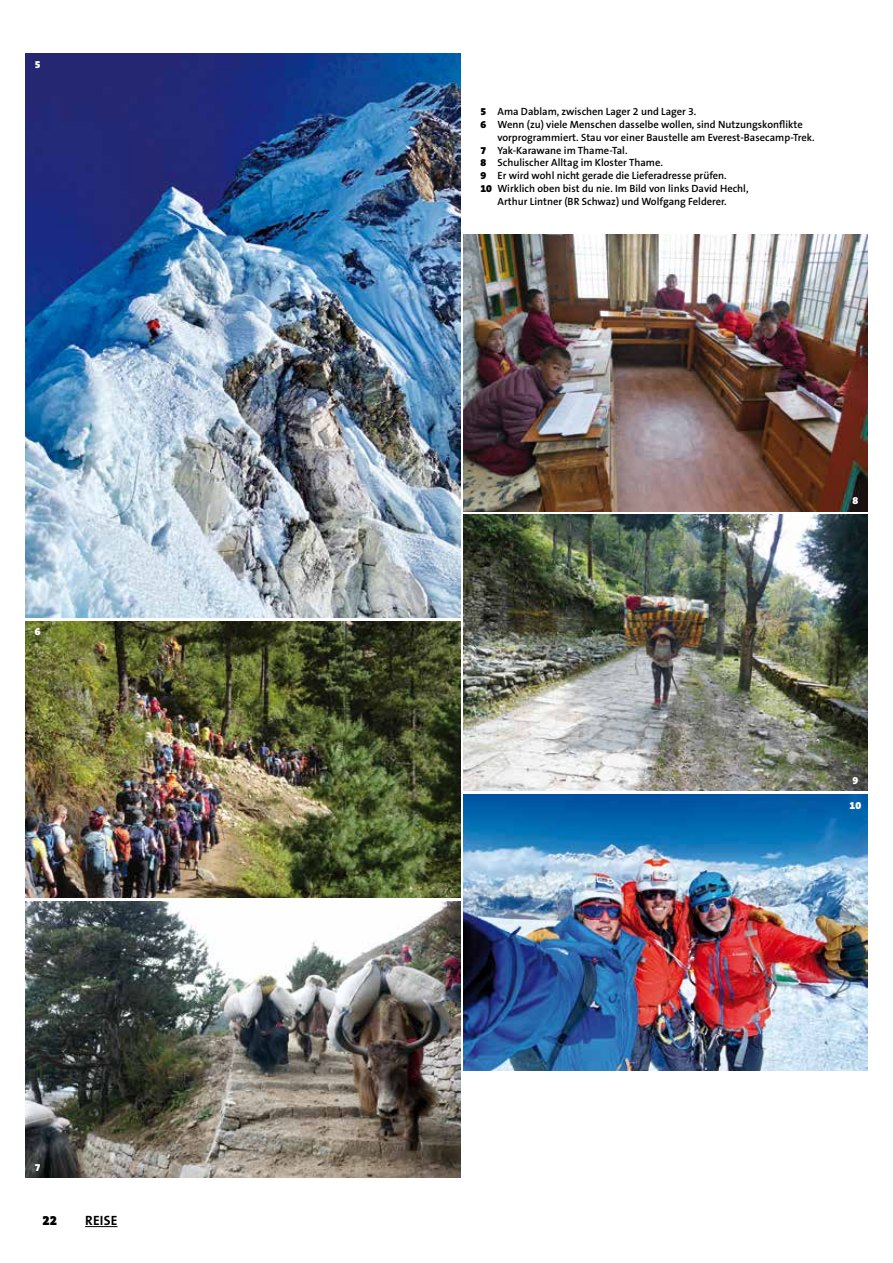
<style>
.page{position:relative;width:893px;height:1263px;background:#fff}
.page>*{position:absolute;margin:0;border:0;box-sizing:border-box;transform-origin:0 0}
.t1{font:700 13.5px "The Sans B W7";letter-spacing:.015em;color:#000}
.t2{font:900 13.5px "The Serif B W9";color:#000}
.t3{font:600 10.5px "The Sans B W6";color:#000}
.t4{font:900 10.5px "The Sans B W9";color:#fff}
.s1{font-family:"The Sans B W9";font-weight:900}
</style>
<div class="page">
<hr style="left:85px;top:1226px;width:32px;height:1px;background:#000">
<img style="left:464px;top:794px;width:403px;height:277px">
<img style="left:464px;top:514px;width:403px;height:277px">
<img style="left:464px;top:235px;width:403px;height:276px">
<img style="left:26px;top:621px;width:434px;height:277px">
<img style="left:26px;top:901px;width:434px;height:276px">
<img style="left:26px;top:54px;width:434px;height:564px">
<p class="t4" style="left:35px;top:58px;width:7px">5</p>
<p class="t4" style="left:35px;top:625px;width:7px">6</p>
<p class="t4" style="left:35px;top:1161px;width:7px">7</p>
<p class="t2" style="left:43px;top:1211px;width:16px">22</p>
<p class="t1" style="left:85px;top:1211px;width:34px">REISE</p>
<p class="t3" style="left:480px;top:105px;width:217px"><span class="s1">5</span> Ama Dablam, zwischen Lager 2 und Lager 3.</p>
<p class="t3" style="left:480px;top:118px;width:324px"><span class="s1">6</span> Wenn (zu) viele Menschen dasselbe wollen, sind Nutzungskonflikte</p>
<p class="t3" style="left:497px;top:131px;width:319px">vorprogrammiert. Stau vor einer Baustelle am Everest-Basecamp-Trek.</p>
<p class="t3" style="left:480px;top:143px;width:149px"><span class="s1">7</span> Yak-Karawane im Thame-Tal.</p>
<p class="t3" style="left:480px;top:156px;width:184px"><span class="s1">8</span> Schulischer Alltag im Kloster Thame.</p>
<p class="t3" style="left:480px;top:169px;width:248px"><span class="s1">9</span> Er wird wohl nicht gerade die Lieferadresse prüfen.</p>
<p class="t3" style="left:480px;top:181px;width:270px"><span class="s1">10</span> Wirklich oben bist du nie. Im Bild von links David Hechl,</p>
<p class="t3" style="left:497px;top:194px;width:231px">Arthur Lintner (BR Schwaz) und Wolfgang Felderer.</p>
<p class="t4" style="left:852px;top:494px;width:7px">8</p>
<p class="t4" style="left:852px;top:774px;width:7px">9</p>
<p class="t4" style="left:850px;top:798px;width:13px">10</p>
</div>
